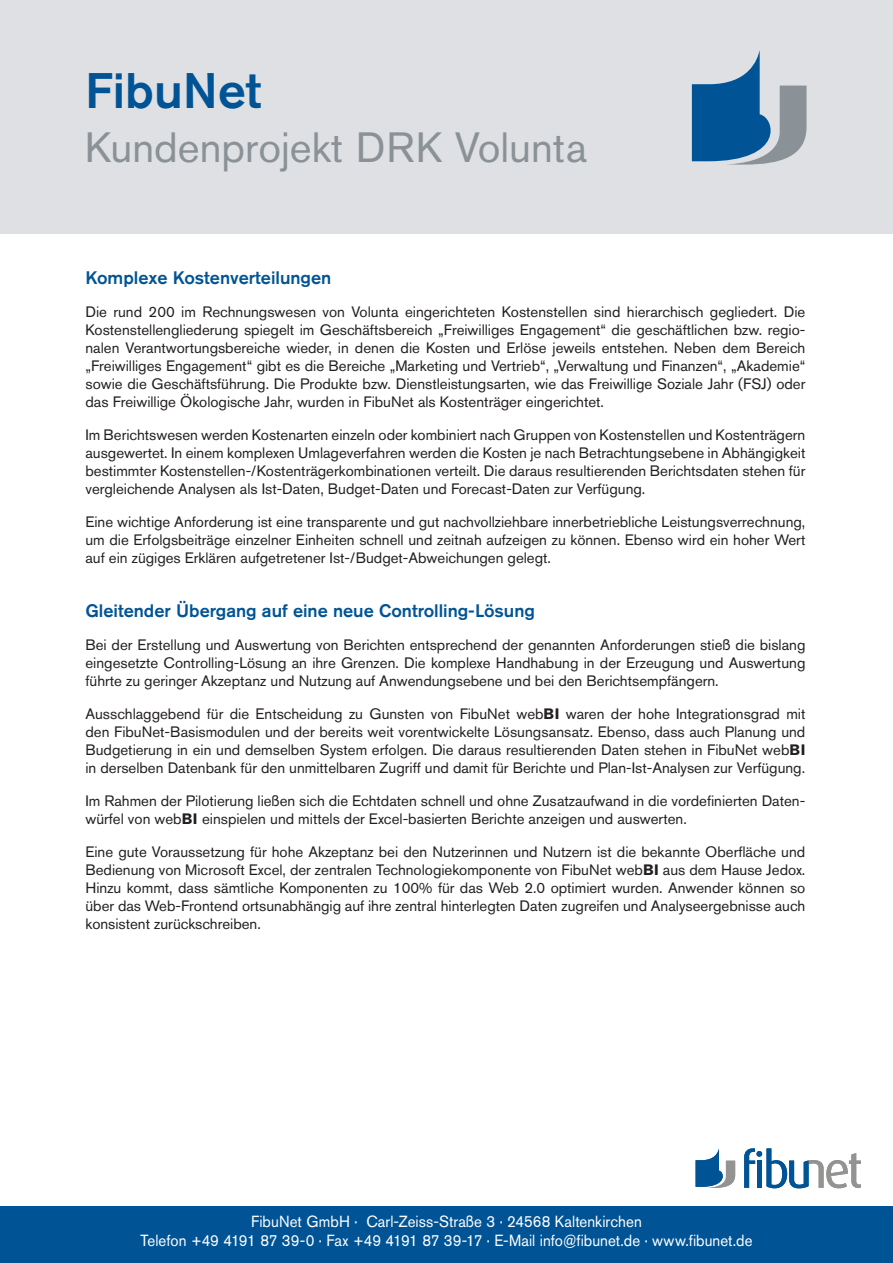
<style>
.page{position:relative;width:893px;height:1263px;background:#fff}
.page>*{position:absolute;margin:0;border:0;box-sizing:border-box;transform-origin:0 0}
.head_light{font:500 49.5px "Akzidenz Grotesk BE";color:#005495}
.head_light-2{font:42px "Akzidenz Grotesk BE";color:#8a9297}
.t1{font:500 18px "Akzidenz Grotesk BE";color:#005495}
.t2{font:16.05px/19.2px "Akzidenz Grotesk BE";letter-spacing:.005em;color:#fff;text-align:center;scale:.94 1}
.t3{font:15px/18px "Akzidenz Grotesk BE";color:#231f20;text-align:justify}
.s1{font-weight:700}
</style>
<div class="page">
<div style="left:0;top:1206px;width:893px;height:57px;background:#005495"></div>
<div style="left:0;top:0;width:893px;height:234px;background:#dee0e3"></div>
<svg style="left:692px;top:50px;width:114px;height:115px"></svg>
<svg style="left:744px;top:1148px;width:117px;height:40px"></svg>
<svg style="left:696px;top:1148px;width:39px;height:40px"></svg>
<p class="head_light" style="left:85px;top:60px;width:178px">FibuNet</p>
<p class="head_light-2" style="left:85px;top:122px;width:504px">Kundenprojekt DRK Volunta</p>
<p class="t1" style="left:85px;top:267px;width:247px">Komplexe Kostenverteilungen</p>
<p class="t3" style="left:85px;top:303px;width:721px">Die rund 200 im Rechnungswesen von Volunta eingerichteten Kostenstellen sind hierarchisch gegliedert. Die Kostenstellengliederung spiegelt im Geschäftsbereich „Freiwilliges Engagement“ die geschäftlichen bzw. regio&shy;nalen Verantwortungsbereiche wieder, in denen die Kosten und Erlöse jeweils entstehen. Neben dem Bereich „Freiwilliges Engagement“ gibt es die Bereiche „Marketing und Vertrieb“, „Verwaltung und Finanzen“, „Akademie“ sowie die Geschäftsführung. Die Produkte bzw. Dienstleistungsarten, wie das Freiwillige Soziale Jahr (FSJ) oder das Freiwillige Ökologische Jahr, wurden in FibuNet als Kostenträger eingerichtet.</p>
<p class="t3" style="left:85px;top:426px;width:721px">Im Berichtswesen werden Kostenarten einzeln oder kombiniert nach Gruppen von Kostenstellen und Kostenträgern ausgewertet. In einem komplexen Umlageverfahren werden die Kosten je nach Betrachtungsebene in Abhängigkeit bestimmter Kostenstellen-/Kostenträgerkombinationen verteilt. Die daraus resultierenden Berichtsdaten stehen für vergleichende Analysen als Ist-Daten, Budget-Daten und Forecast-Daten zur Verfügung.</p>
<p class="t3" style="left:85px;top:513px;width:721px">Eine wichtige Anforderung ist eine transparente und gut nachvollziehbare innerbetriebliche Leistungsverrechnung, um die Erfolgsbeiträge einzelner Einheiten schnell und zeitnah aufzeigen zu können. Ebenso wird ein hoher Wert auf ein zügiges Erklären aufgetretener Ist-/Budget-Abweichungen gelegt.</p>
<p class="t1" style="left:85px;top:600px;width:451px">Gleitender Übergang auf eine neue Controlling-Lösung</p>
<p class="t3" style="left:85px;top:636px;width:721px">Bei der Erstellung und Auswertung von Berichten entsprechend der genannten Anforderungen stieß die bislang eingesetzte Controlling-Lösung an ihre Grenzen. Die komplexe Handhabung in der Erzeugung und Auswertung führte zu geringer Akzeptanz und Nutzung auf Anwendungsebene und bei den Berichtsempfängern.</p>
<p class="t3" style="left:85px;top:705px;width:721px">Ausschlaggebend für die Entscheidung zu Gunsten von FibuNet web<span class="s1">BI</span> waren der hohe Integrationsgrad mit den FibuNet-Basismodulen und der bereits weit vorentwickelte Lösungsansatz. Ebenso, dass auch Planung und Budgetierung in ein und demselben System erfolgen. Die daraus resultierenden Daten stehen in FibuNet web<span class="s1">BI </span>in derselben Datenbank für den unmittelbaren Zugriff und damit für Berichte und Plan-Ist-Analysen zur Verfügung.</p>
<p class="t3" style="left:85px;top:792px;width:721px">Im Rahmen der Pilotierung ließen sich die Echtdaten schnell und ohne Zusatzaufwand in die vordefinierten Daten&shy;würfel von web<span class="s1">BI</span> einspielen und mittels der Excel-basierten Berichte anzeigen und auswerten.</p>
<p class="t3" style="left:85px;top:843px;width:721px">Eine gute Voraussetzung für hohe Akzeptanz bei den Nutzerinnen und Nutzern ist die bekannte Oberfläche und Bedienung von Microsoft Excel, der zentralen Technologiekomponente von FibuNet web<span class="s1">BI</span> aus dem Hause Jedox.<br>Hinzu kommt, dass sämtliche Komponenten zu 100% für das Web 2.0 optimiert wurden. Anwender können so über das Web-Frontend ortsunabhängig auf ihre zentral hinterlegten Daten zugreifen und Analyseergebnisse auch konsistent zurückschreiben.</p>
<p class="t2" style="left:140px;top:1212px;width:653px">FibuNet GmbH · Carl-Zeiss-Straße 3 · 24568 Kaltenkirchen<br>Telefon +49 4191 87 39-0 · Fax +49 4191 87 39-17 · E-Mail info@fibunet.de · www.fibunet.de</p>
</div>
